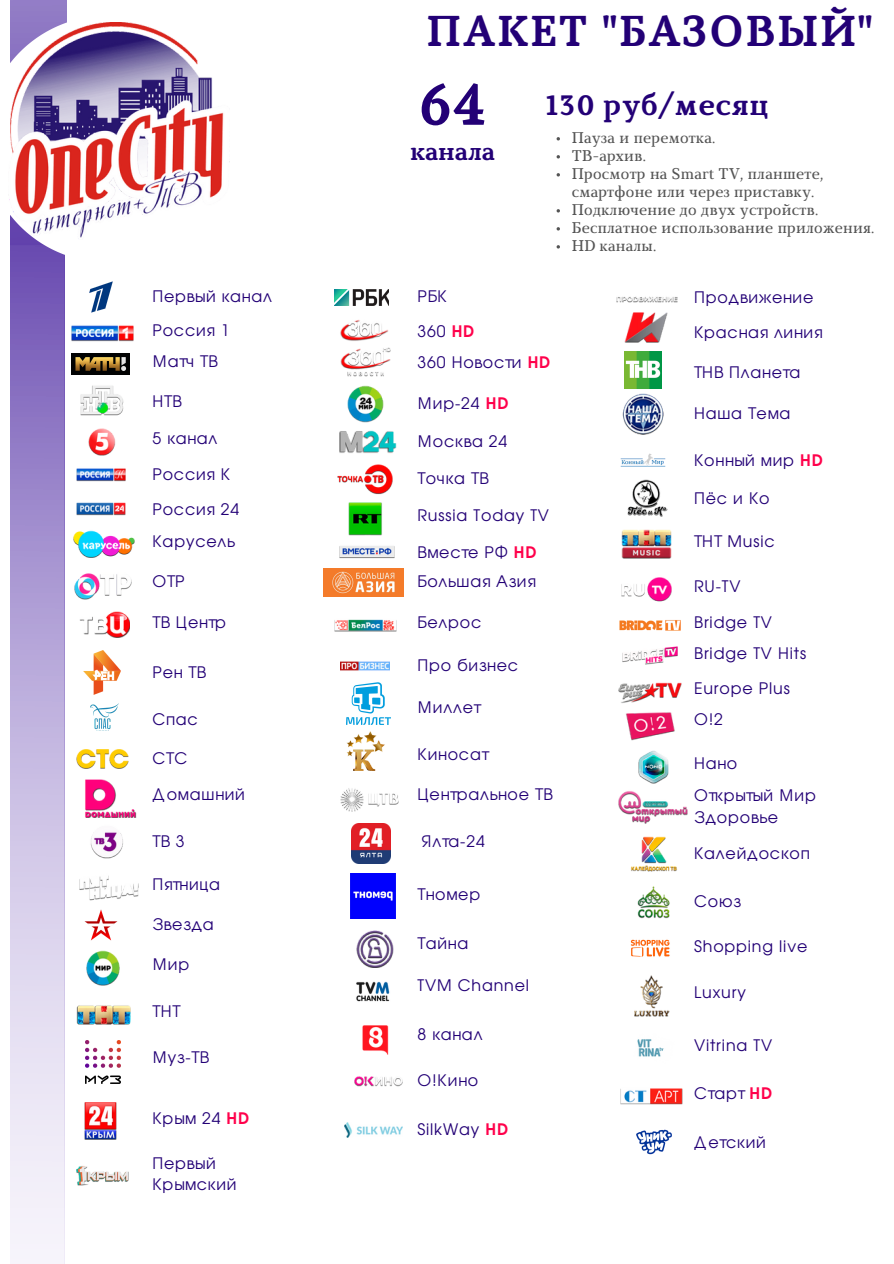
<style>
.page{position:relative;width:894px;height:1264px;background:#fff}
.page>*{position:absolute;margin:0;border:0;box-sizing:border-box;transform-origin:0 0}
.t1{font:700 63.45px "Marta";color:#230076}
.t2{font:700 43.05px "Marta";letter-spacing:.04em;color:#230076}
.t3{font:700 30.45px "Marta";letter-spacing:.02em;color:#230076}
.t4{font:700 25.65px "Marta";color:#230076}
.t5{font:15.9px "Te X Gyre Adventor";letter-spacing:.055em;color:#230076}
.t6{font:15.45px/18px "Marta";letter-spacing:.02em;color:#545454}
.s1{font-weight:700;color:#ff004b}
</style>
<div class="page">
<svg style="left:10px;top:262px;width:54px;height:1001px"></svg>
<div style="left:10px;top:0;width:56px;height:244px;background:#927dc5"></div>
<svg style="left:10px;top:16px;width:220px;height:246px"></svg>
<img style="left:84px;top:909px;width:34px;height:31px">
<img style="left:85px;top:1040px;width:35px;height:43px">
<img style="left:335px;top:289px;width:54px;height:17px">
<img style="left:324px;top:568px;width:79px;height:28px">
<img style="left:346px;top:731px;width:39px;height:39px">
<img style="left:351px;top:873px;width:45px;height:45px">
<img style="left:624px;top:351px;width:37px;height:37px">
<img style="left:620px;top:453px;width:45px;height:14px">
<img style="left:619px;top:620px;width:62px;height:11px">
<img style="left:88px;top:428px;width:28px;height:27px">
<img style="left:76px;top:468px;width:50px;height:14px">
<img style="left:76px;top:502px;width:50px;height:14px">
<img style="left:638px;top:750px;width:31px;height:33px">
<img style="left:84px;top:1102px;width:33px;height:37px">
<img style="left:86px;top:950px;width:34px;height:35px">
<img style="left:634px;top:975px;width:36px;height:41px">
<img style="left:77px;top:1005px;width:54px;height:20px">
<img style="left:76px;top:749px;width:52px;height:20px">
<img style="left:347px;top:385px;width:37px;height:38px">
<img style="left:76px;top:1166px;width:53px;height:20px">
<img style="left:340px;top:661px;width:49px;height:10px">
<img style="left:621px;top:529px;width:50px;height:29px">
<img style="left:334px;top:619px;width:62px;height:13px">
<img style="left:340px;top:320px;width:49px;height:21px">
<img style="left:341px;top:347px;width:49px;height:30px">
<img style="left:362px;top:1025px;width:27px;height:30px">
<img style="left:626px;top:712px;width:49px;height:28px">
<img style="left:621px;top:577px;width:50px;height:25px">
<img style="left:620px;top:1088px;width:62px;height:17px">
<img style="left:338px;top:464px;width:55px;height:31px">
<img style="left:356px;top:981px;width:34px;height:21px">
<img style="left:354px;top:1076px;width:49px;height:11px">
<img style="left:356px;top:930px;width:38px;height:37px">
<img style="left:618px;top:791px;width:69px;height:33px">
<img style="left:339px;top:430px;width:57px;height:23px">
<img style="left:631px;top:836px;width:46px;height:35px">
<img style="left:627px;top:479px;width:41px;height:37px">
<img style="left:624px;top:317px;width:43px;height:25px">
<img style="left:616px;top:296px;width:61px;height:21px">
<img style="left:622px;top:393px;width:42px;height:42px">
<img style="left:637px;top:886px;width:33px;height:32px">
<img style="left:618px;top:682px;width:63px;height:21px">
<img style="left:622px;top:646px;width:55px;height:19px">
<img style="left:630px;top:939px;width:40px;height:18px">
<img style="left:637px;top:1039px;width:27px;height:18px">
<img style="left:80px;top:611px;width:49px;height:26px">
<img style="left:74px;top:573px;width:57px;height:27px">
<img style="left:341px;top:788px;width:57px;height:24px">
<img style="left:9px;top:22px;width:220px;height:218px">
<img style="left:71px;top:325px;width:62px;height:17px">
<img style="left:89px;top:281px;width:24px;height:32px">
<img style="left:72px;top:353px;width:57px;height:21px">
<img style="left:80px;top:385px;width:44px;height:30px">
<img style="left:83px;top:651px;width:38px;height:43px">
<img style="left:90px;top:703px;width:29px;height:27px">
<img style="left:74px;top:530px;width:60px;height:28px">
<img style="left:339px;top:546px;width:55px;height:13px">
<img style="left:348px;top:502px;width:34px;height:34px">
<img style="left:79px;top:876px;width:60px;height:25px">
<img style="left:90px;top:832px;width:33px;height:26px">
<img style="left:85px;top:779px;width:52px;height:38px">
<img style="left:346px;top:682px;width:44px;height:43px">
<img style="left:351px;top:823px;width:39px;height:40px">
<img style="left:344px;top:1122px;width:58px;height:15px">
<img style="left:636px;top:1129px;width:36px;height:26px">
<p class="t5" style="left:152px;top:283px;width:121px">Первый канал</p>
<p class="t5" style="left:152px;top:317px;width:79px">Россия 1</p>
<p class="t5" style="left:152px;top:349px;width:66px">Матч ТВ</p>
<p class="t5" style="left:152px;top:389px;width:30px">НТВ</p>
<p class="t5" style="left:152px;top:425px;width:66px">5 канал</p>
<p class="t5" style="left:152px;top:461px;width:79px">Россия К</p>
<p class="t5" style="left:152px;top:496px;width:88px">Россия 24</p>
<p class="t5" style="left:152px;top:529px;width:84px">Карусель</p>
<p class="t5" style="left:152px;top:568px;width:34px">ОТР</p>
<p class="t5" style="left:152px;top:609px;width:75px">ТВ Центр</p>
<p class="t5" style="left:152px;top:659px;width:55px">Рен ТВ</p>
<p class="t5" style="left:152px;top:706px;width:47px">Спас</p>
<p class="t5" style="left:152px;top:745px;width:36px">СТС</p>
<p class="t5" style="left:152px;top:782px;width:94px">Домашний</p>
<p class="t5" style="left:152px;top:828px;width:34px">ТВ 3</p>
<p class="t5" style="left:152px;top:872px;width:69px">Пятница</p>
<p class="t5" style="left:152px;top:912px;width:63px">Звезда</p>
<p class="t5" style="left:152px;top:951px;width:38px">Мир</p>
<p class="t5" style="left:152px;top:998px;width:29px">ТНТ</p>
<p class="t5" style="left:152px;top:1044px;width:58px">Муз-ТВ</p>
<p class="t5" style="left:152px;top:1106px;width:98px">Крым 24 <span class="s1">HD</span></p>
<p class="t5" style="left:152px;top:1150px;width:65px">Первый</p>
<p class="t5" style="left:152px;top:1171px;width:85px">Крымский</p>
<p class="t2" style="left:426px;top:14px;width:447px">ПАКЕТ "БАЗОВЫЙ"</p>
<p class="t1" style="left:418px;top:77px;width:70px">64</p>
<p class="t4" style="left:411px;top:140px;width:85px">канала</p>
<p class="t5" style="left:417px;top:283px;width:31px">РБК</p>
<p class="t3" style="left:545px;top:92px;width:225px">130 руб/месяц</p>
<p class="t6" style="left:571px;top:130px;width:145px">Пауза и перемотка.</p>
<p class="t6" style="left:571px;top:148px;width:76px">ТВ-архив.</p>
<p class="t6" style="left:571px;top:166px;width:253px">Просмотр на Smart TV, планшете, смартфоне или через приставку.</p>
<p class="t6" style="left:571px;top:202px;width:248px">Подключение до двух устройств.</p>
<p class="t6" style="left:571px;top:220px;width:304px">Бесплатное использование приложения.</p>
<p class="t6" style="left:571px;top:238px;width:86px">HD каналы.</p>
<p class="t5" style="left:693px;top:284px;width:121px">Продвижение</p>
<p class="t5" style="left:417px;top:318px;width:58px">360 <span class="s1">HD</span></p>
<p class="t5" style="left:417px;top:349px;width:134px">360 Новости <span class="s1">HD</span></p>
<p class="t5" style="left:417px;top:390px;width:92px">Мир-24 <span class="s1">HD</span></p>
<p class="t5" style="left:417px;top:428px;width:91px">Москва 24</p>
<p class="t5" style="left:417px;top:466px;width:72px">Точка ТВ</p>
<p class="t5" style="left:417px;top:503px;width:133px">Russia Today TV</p>
<p class="t5" style="left:417px;top:539px;width:121px">Вместе РФ <span class="s1">HD</span></p>
<p class="t5" style="left:417px;top:568px;width:119px">Большая Азия</p>
<p class="t5" style="left:417px;top:609px;width:65px">Белрос</p>
<p class="t5" style="left:417px;top:653px;width:102px">Про бизнес</p>
<p class="t5" style="left:417px;top:694px;width:64px">Миллет</p>
<p class="t5" style="left:417px;top:741px;width:71px">Киносат</p>
<p class="t5" style="left:417px;top:782px;width:136px">Центральное ТВ</p>
<p class="t5" style="left:422px;top:828px;width:64px">Ялта-24</p>
<p class="t5" style="left:417px;top:881px;width:64px">Тномер</p>
<p class="t5" style="left:417px;top:930px;width:52px">Тайна</p>
<p class="t5" style="left:417px;top:972px;width:113px">TVM Channel</p>
<p class="t5" style="left:417px;top:1021px;width:66px">8 канал</p>
<p class="t5" style="left:417px;top:1067px;width:62px">О!Кино</p>
<p class="t5" style="left:417px;top:1117px;width:92px">SilkWay <span class="s1">HD</span></p>
<p class="t5" style="left:693px;top:319px;width:129px">Красная линия</p>
<p class="t5" style="left:693px;top:359px;width:108px">ТНВ Планета</p>
<p class="t5" style="left:693px;top:400px;width:98px">Наша Тема</p>
<p class="t5" style="left:693px;top:448px;width:130px">Конный мир <span class="s1">HD</span></p>
<p class="t5" style="left:693px;top:485px;width:77px">Пёс и Ко</p>
<p class="t5" style="left:693px;top:529px;width:82px">ТНТ Music</p>
<p class="t5" style="left:693px;top:573px;width:48px">RU-TV</p>
<p class="t5" style="left:693px;top:609px;width:79px">Bridge TV</p>
<p class="t5" style="left:693px;top:641px;width:114px">Bridge TV Hits</p>
<p class="t5" style="left:693px;top:675px;width:97px">Europe Plus</p>
<p class="t5" style="left:693px;top:706px;width:30px">О!2</p>
<p class="t5" style="left:693px;top:751px;width:45px">Нано</p>
<p class="t5" style="left:693px;top:782px;width:123px">Открытый Мир</p>
<p class="t5" style="left:693px;top:804px;width:85px">Здоровье</p>
<p class="t5" style="left:693px;top:840px;width:117px">Калейдоскоп</p>
<p class="t5" style="left:693px;top:888px;width:48px">Союз</p>
<p class="t5" style="left:693px;top:933px;width:115px">Shopping live</p>
<p class="t5" style="left:693px;top:979px;width:53px">Luxury</p>
<p class="t5" style="left:693px;top:1032px;width:80px">Vitrina TV</p>
<p class="t5" style="left:693px;top:1080px;width:80px">Старт <span class="s1">HD</span></p>
<p class="t5" style="left:693px;top:1129px;width:73px">Детский</p>
</div>
